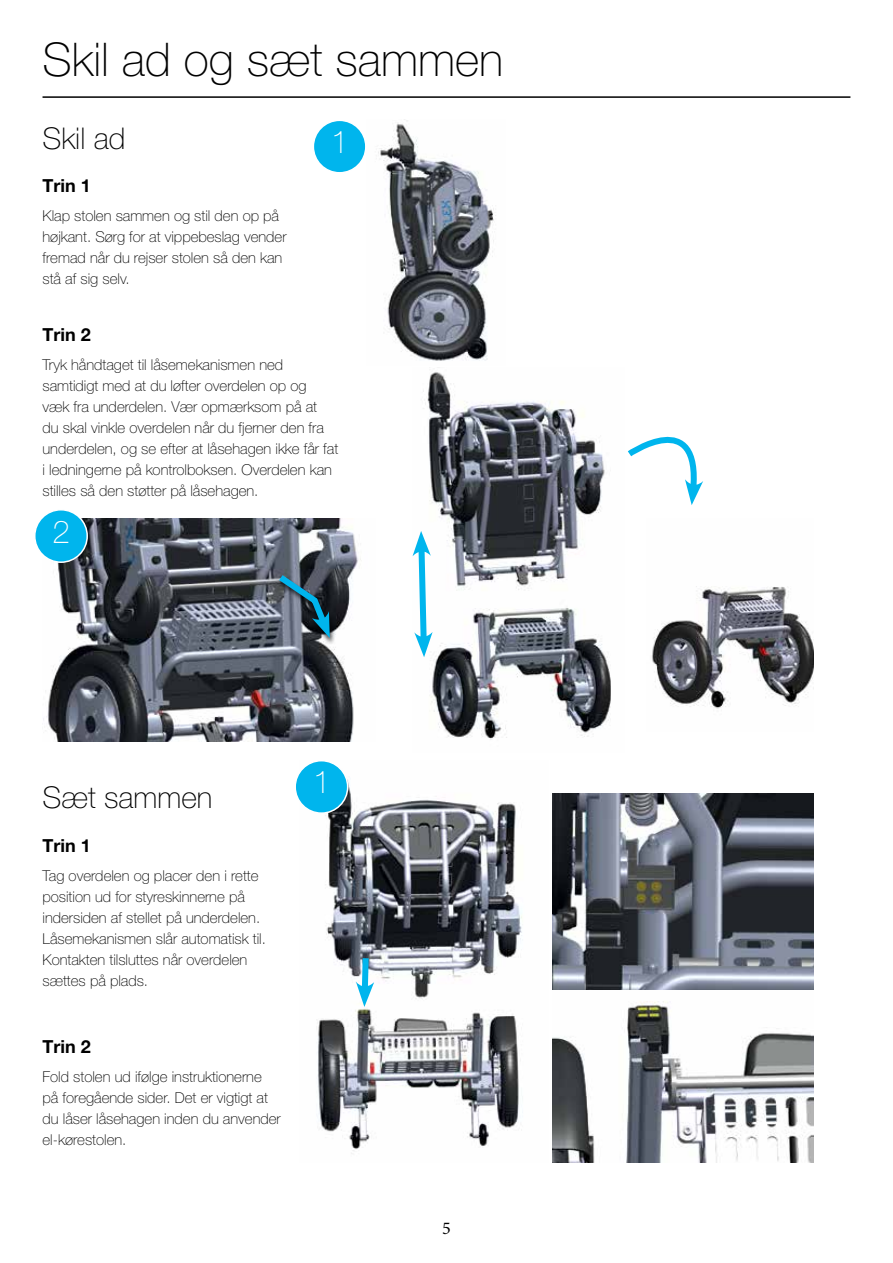
<style>
.page{position:relative;width:893px;height:1263px;background:#fff}
.page>*{position:absolute;margin:0;border:0;box-sizing:border-box;transform-origin:0 0}
.t1{font:100 46.5px "Helvetica Neue LT Pro";color:#000}
.t2{font:100 31.5px "Helvetica Neue LT Pro";color:#fff}
.t3{font:100 30px "Helvetica Neue LT Pro";color:#000}
.t4{font:700 18px "Helvetica Neue LT Pro";color:#000}
.t5{font:18px "Minion Pro";color:#000}
.t6{font:100 15px/21px "Helvetica Neue LT Pro";color:#000}
</style>
<div class="page">
<hr style="left:43px;top:96px;width:807px;height:2px;background:#000">
<img style="left:378px;top:119px;width:118px;height:242px">
<img style="left:43px;top:519px;width:318px;height:223px">
<img style="left:412px;top:372px;width:199px;height:368px">
<img style="left:317px;top:779px;width:205px;height:375px">
<img style="left:552px;top:989px;width:261px;height:173px">
<img style="left:552px;top:793px;width:261px;height:196px">
<svg style="left:413px;top:531px;width:20px;height:126px"></svg>
<div style="left:277px;top:575px;width:59px;height:71px;background:#000;opacity:.75"></div>
<svg style="left:273px;top:569px;width:59px;height:69px"></svg>
<div style="left:35px;top:510px;width:52px;height:52px;background:#00b5ed;border-radius:50%"></div>
<div style="left:34px;top:509px;width:54px;height:54px;border:2px solid #fff;border-radius:50%"></div>
<div style="left:313px;top:120px;width:53px;height:53px;background:#00b5ed;border-radius:50%"></div>
<div style="left:313px;top:120px;width:54px;height:54px;border:2px solid #fff;border-radius:50%"></div>
<svg style="left:356px;top:952px;width:18px;height:55px"></svg>
<div style="left:295px;top:761px;width:53px;height:52px;background:#00b5ed;border-radius:50%"></div>
<div style="left:294px;top:760px;width:54px;height:54px;border:2px solid #fff;border-radius:50%"></div>
<img style="left:652px;top:586px;width:161px;height:123px">
<svg style="left:628px;top:436px;width:75px;height:69px"></svg>
<h1 class="t1" style="left:43px;top:33px;width:462px">Skil ad og sæt sammen</h1>
<h3 class="t3" style="left:43px;top:121px;width:84px">Skil ad</h3>
<p class="t4" style="left:43px;top:174px;width:50px">Trin 1</p>
<p class="t6" style="left:43px;top:205px;width:246px">Klap stolen sammen og stil den op på højkant. Sørg for at vippebeslag vender fremad når du rejser stolen så den kan stå af sig selv.</p>
<h2 class="t2" style="left:331px;top:124px;width:19px">1</h2>
<p class="t4" style="left:43px;top:323px;width:50px">Trin 2</p>
<p class="t6" style="left:43px;top:354px;width:297px">Tryk håndtaget til låsemekanismen ned samtidigt med at du løfter overdelen op og<br>væk fra underdelen. Vær opmærksom på at<br>du skal vinkle overdelen når du fjerner den fra underdelen, og se efter at låsehagen ikke får fat i ledningerne på kontrolboksen. Overdelen kan stilles så den støtter på låsehagen.</p>
<h2 class="t2" style="left:53px;top:513px;width:19px">2</h2>
<h3 class="t3" style="left:43px;top:780px;width:172px">Sæt sammen</h3>
<p class="t4" style="left:43px;top:834px;width:50px">Trin 1</p>
<p class="t6" style="left:43px;top:865px;width:225px">Tag overdelen og placer den i rette position ud for styreskinnerne på indersiden af stellet på underdelen.<br>Låsemekanismen slår automatisk til.<br>Kontakten tilsluttes når overdelen sættes på plads.</p>
<p class="t4" style="left:43px;top:1035px;width:50px">Trin 2</p>
<p class="t6" style="left:43px;top:1066px;width:240px">Fold stolen ud ifølge instruktionerne på foregående sider. Det er vigtigt at du låser låsehagen inden du anvender el-kørestolen.</p>
<h2 class="t2" style="left:313px;top:764px;width:19px">1</h2>
<p class="t5" style="left:442px;top:1217px;width:10px">5</p>
</div>
